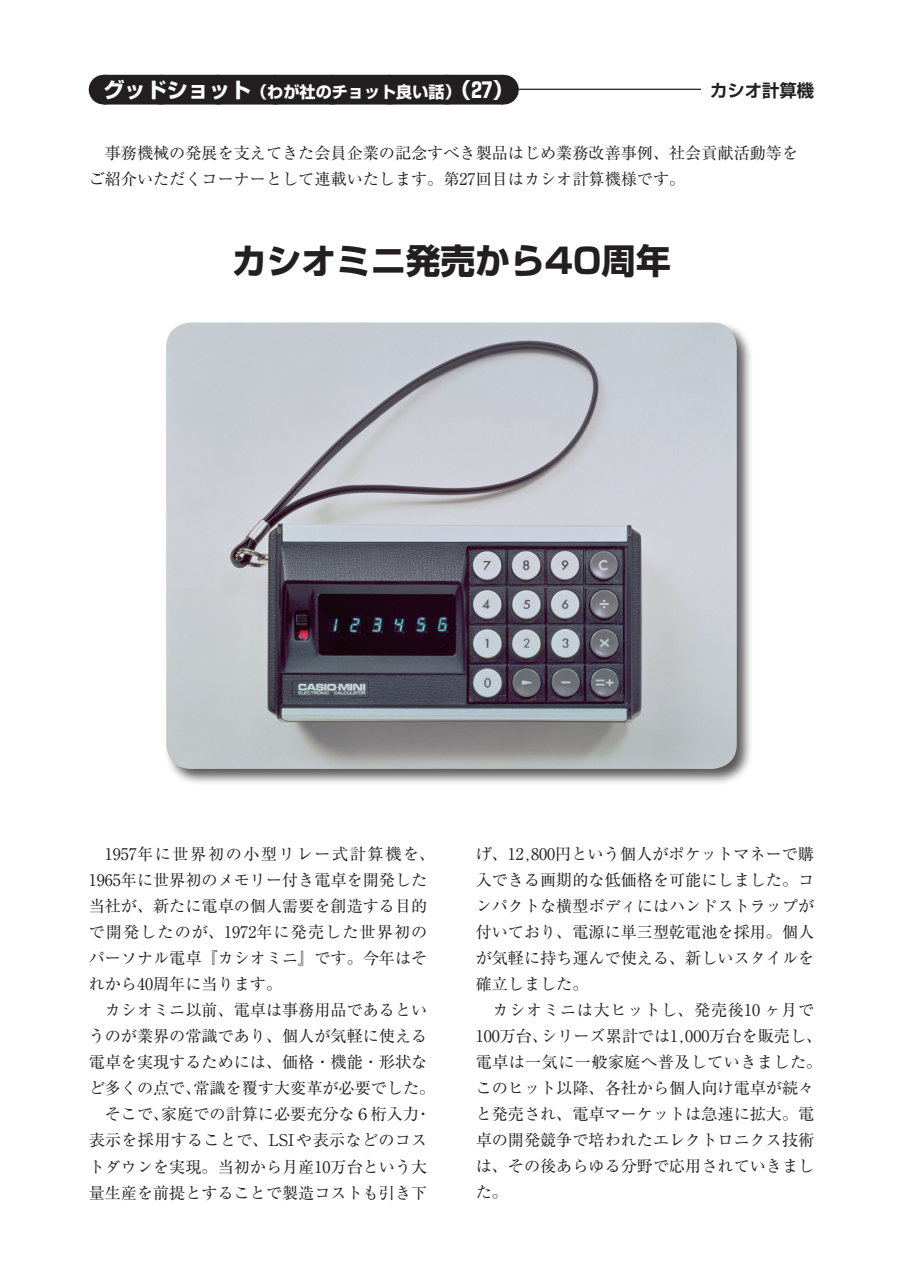
<style>
.page{position:relative;width:903px;height:1275px;background:#fff}
.page>*{position:absolute;margin:0;border:0;box-sizing:border-box;transform-origin:0 0}
.t1{font:700 34.65px "Shin Go Pro";color:#231f20}
.t2{font:700 17.32px "Shin Go Pro De";color:#231f20}
.t3{font:16.1px/26.1px "Ryumin Pro";color:#231f20}
.t4{font:700 16.1px "Shin Go Pro";color:#fff}
.s1{font-size:21px}
</style>
<div class="page">
<div style="left:104px;top:75px;width:399px;height:30px;background:#231f20"></div>
<svg style="left:161px;top:104px;width:313px;height:1px"></svg>
<hr style="left:503px;top:75px;width:1px;height:30px;background:#231f20">
<hr style="left:512px;top:89px;width:302px;height:1px;background:#231f20">
<div style="left:701px;top:69px;width:113px;height:43px;background:#fff"></div>
<div style="left:164px;top:320px;width:590px;height:466px;background:#231f20;opacity:.75"></div>
<img style="left:166px;top:322px;width:571px;height:447px">
<p class="t4" style="left:104px;top:79px;width:411px"><span class="s1">グッドショット</span>（わが社のチョット良い話）<span class="s1">（２7）</span></p>
<p class="t2" style="left:710px;top:76px;width:106px">カシオ計算機</p>
<p class="t3" style="left:89px;top:139px;width:711px">　事務機械の発展を支えてきた会員企業の記念すべき製品はじめ業務改善事例、社会貢献活動等をご紹介いただくコーナーとして連載いたします。第27回目はカシオ計算機様です。</p>
<h1 class="t1" style="left:232px;top:233px;width:440px">カシオミニ発売から40周年</h1>
<p class="t3" style="left:89px;top:840px;width:348px">　1957年に世界初の小型リレー式計算機を、<br>1965年に世界初のメモリー付き電卓を開発した当社が、新たに電卓の個人需要を創造する目的で開発したのが、1972年に発売した世界初のパーソナル電卓『カシオミニ』です。今年はそれから40周年に当ります。<br>　カシオミニ以前、電卓は事務用品であるというのが業界の常識であり、個人が気軽に使える電卓を実現するためには、価格・機能・形状など多くの点で、常識を覆す大変革が必要でした。　そこで、家庭での計算に必要充分な６桁入力・表示を採用することで、LSIや表示などのコストダウンを実現。当初から月産10万台という大量生産を前提とすることで製造コストも引き下</p>
<p class="t3" style="left:476px;top:840px;width:348px">げ、12,800円という個人がポケットマネーで購入できる画期的な低価格を可能にしました。コンパクトな横型ボディにはハンドストラップが付いており、電源に単三型乾電池を採用。個人が気軽に持ち運んで使える、新しいスタイルを確立しました。<br>　カシオミニは大ヒットし、発売後10 ヶ月で<br>100万台、シリーズ累計では1,000万台を販売し、電卓は一気に一般家庭へ普及していきました。このヒット以降、各社から個人向け電卓が続々と発売され、電卓マーケットは急速に拡大。電卓の開発競争で培われたエレクトロニクス技術は、その後あらゆる分野で応用されていきました。</p>
</div>
